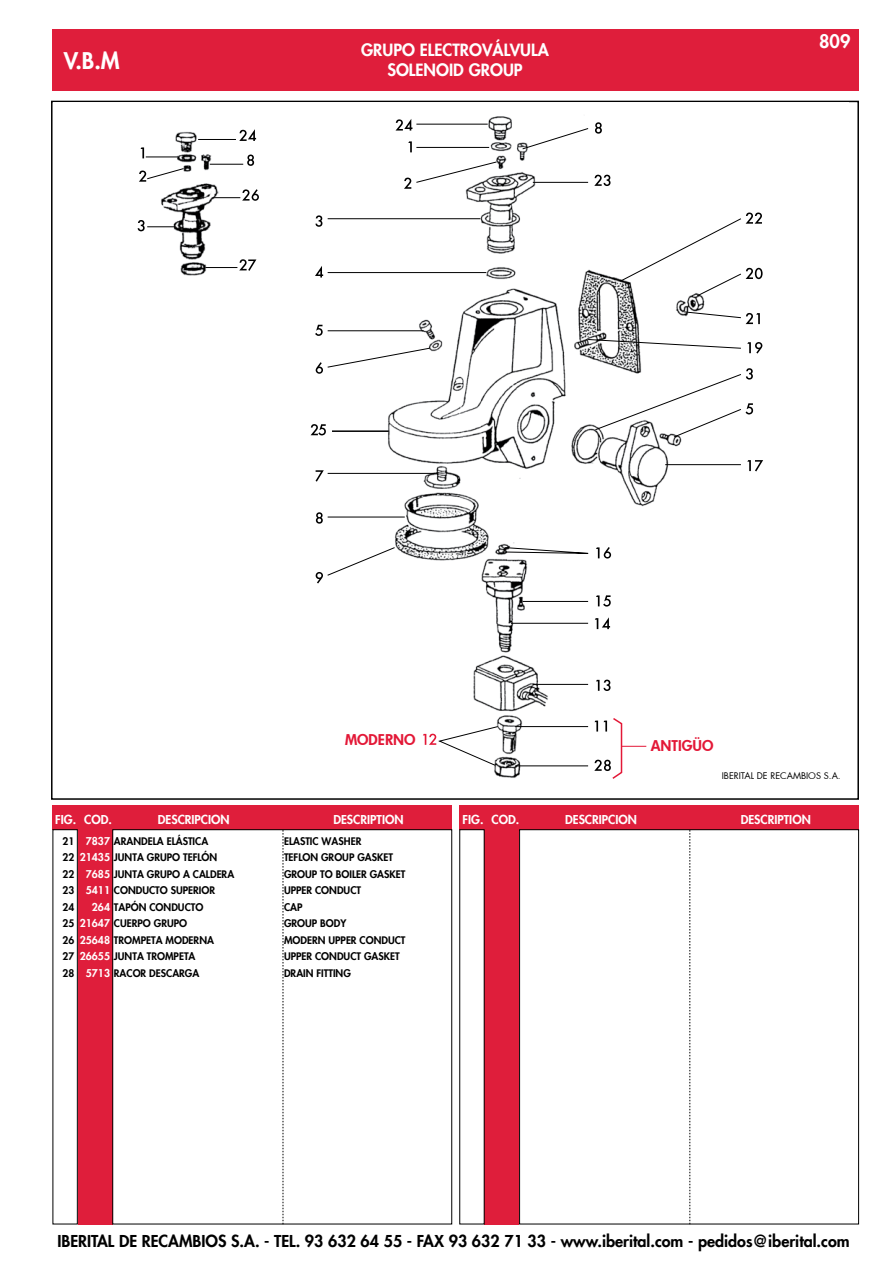
<style>
.page{position:relative;width:893px;height:1263px;background:#fff}
.page>*{position:absolute;margin:0;border:0;box-sizing:border-box;transform-origin:0 0}
.t1{font:800 22.5px "Futura LT";color:#fff}
.t2{font:800 18px "Futura LT";color:#fff}
.t3{font:800 16.5px "Futura LT";color:#fff}
.t4{font:800 16.05px "Futura LT";color:#000}
.t5{font:800 14.55px "Futura";color:#e31837}
.t6{font:800 12px "Futura LT";color:#fff}
.t7{font:800 10.2px "Futura LT";color:#000}
.t8{font:9px "Futura";color:#000}
.s1{font-size:10.5px;color:#fff}
</style>
<div class="page">
<div style="left:52px;top:29px;width:806px;height:61px;background:#df1e3b"></div>
<div style="left:53px;top:805px;width:399px;height:24px;background:#df1e3b"></div>
<div style="left:78px;top:825px;width:34px;height:399px;background:#df1e3b"></div>
<div style="left:112px;top:829px;width:340px;height:395px;border:1px solid #000"></div>
<div style="left:53px;top:829px;width:25px;height:395px;border:1px solid #000"></div>
<svg style="left:283px;top:830px;width:1px;height:394px"></svg>
<div style="left:459px;top:805px;width:400px;height:24px;background:#df1e3b"></div>
<div style="left:485px;top:825px;width:34px;height:399px;background:#df1e3b"></div>
<div style="left:519px;top:829px;width:340px;height:395px;border:1px solid #000"></div>
<svg style="left:689px;top:830px;width:1px;height:394px"></svg>
<img style="left:159px;top:131px;width:60px;height:145px">
<svg style="left:311px;top:424px;width:15px;height:11px"></svg>
<svg style="left:327px;top:123px;width:414px;height:644px"></svg>
<svg style="left:595px;top:122px;width:7px;height:12px"></svg>
<svg style="left:594px;top:175px;width:16px;height:11px"></svg>
<svg style="left:395px;top:119px;width:17px;height:12px"></svg>
<svg style="left:408px;top:141px;width:4px;height:11px"></svg>
<svg style="left:404px;top:178px;width:7px;height:11px"></svg>
<svg style="left:315px;top:215px;width:7px;height:12px"></svg>
<svg style="left:315px;top:266px;width:8px;height:12px"></svg>
<svg style="left:315px;top:325px;width:8px;height:11px"></svg>
<svg style="left:316px;top:362px;width:7px;height:12px"></svg>
<svg style="left:316px;top:470px;width:8px;height:12px"></svg>
<svg style="left:316px;top:512px;width:7px;height:12px"></svg>
<svg style="left:316px;top:572px;width:7px;height:11px"></svg>
<svg style="left:596px;top:547px;width:15px;height:11px"></svg>
<svg style="left:747px;top:460px;width:16px;height:11px"></svg>
<svg style="left:745px;top:403px;width:8px;height:11px"></svg>
<svg style="left:747px;top:342px;width:15px;height:12px"></svg>
<svg style="left:746px;top:313px;width:14px;height:11px"></svg>
<svg style="left:746px;top:268px;width:17px;height:11px"></svg>
<svg style="left:746px;top:213px;width:16px;height:11px"></svg>
<svg style="left:596px;top:595px;width:15px;height:11px"></svg>
<svg style="left:596px;top:680px;width:14px;height:11px"></svg>
<svg style="left:746px;top:368px;width:7px;height:12px"></svg>
<svg style="left:595px;top:617px;width:15px;height:12px"></svg>
<hr style="left:511px;top:623px;width:77px;height:1px;background:#000">
<hr style="left:332px;top:430px;width:57px;height:2px;background:#000">
<hr style="left:198px;top:139px;width:38px;height:1px;background:#000">
<svg style="left:239px;top:129px;width:17px;height:12px"></svg>
<hr style="left:210px;top:164px;width:33px;height:1px;background:#000">
<svg style="left:247px;top:155px;width:7px;height:11px"></svg>
<svg style="left:213px;top:189px;width:46px;height:12px"></svg>
<hr style="left:205px;top:267px;width:32px;height:1px;background:#000">
<svg style="left:239px;top:259px;width:17px;height:12px"></svg>
<hr style="left:146px;top:157px;width:32px;height:1px;background:#000">
<svg style="left:141px;top:147px;width:3px;height:11px"></svg>
<svg style="left:139px;top:168px;width:46px;height:14px"></svg>
<svg style="left:138px;top:220px;width:37px;height:11px"></svg>
<svg style="left:423px;top:726px;width:76px;height:40px"></svg>
<svg style="left:594px;top:716px;width:52px;height:63px"></svg>
<h1 class="t1" style="left:64px;top:46px;width:57px">V.B.M</h1>
<h3 class="t3" style="left:361px;top:39px;width:189px">GRUPO ELECTROVÁLVULA</h3>
<h3 class="t3" style="left:387px;top:59px;width:137px">SOLENOID GROUP</h3>
<h2 class="t2" style="left:819px;top:30px;width:33px">809</h2>
<h3 class="t5" style="left:345px;top:730px;width:72px">MODERNO</h3>
<h3 class="t5" style="left:651px;top:735px;width:64px">ANTIGÜO</h3>
<p class="t8" style="left:722px;top:769px;width:120px">IBERITAL DE RECAMBIOS S.A.</p>
<p class="t6" style="left:55px;top:812px;width:58px">FIG. COD.</p>
<p class="t6" style="left:158px;top:812px;width:73px">DESCRIPCION</p>
<p class="t6" style="left:333px;top:812px;width:72px">DESCRIPTION</p>
<p class="t6" style="left:463px;top:812px;width:58px">FIG. COD.</p>
<p class="t6" style="left:565px;top:812px;width:73px">DESCRIPCION</p>
<p class="t6" style="left:741px;top:812px;width:72px">DESCRIPTION</p>
<p class="t7" style="left:63px;top:834px;width:147px">21 <span class="s1">7837</span> ARANDELA ELÁSTICA</p>
<p class="t7" style="left:284px;top:834px;width:79px">ELASTIC WASHER</p>
<p class="t7" style="left:63px;top:850px;width:156px">22 <span class="s1">21435</span> JUNTA GRUPO TEFLÓN</p>
<p class="t7" style="left:284px;top:850px;width:111px">TEFLON GROUP GASKET</p>
<p class="t7" style="left:63px;top:867px;width:173px">22 <span class="s1">7685</span> JUNTA GRUPO A CALDERA</p>
<p class="t7" style="left:284px;top:867px;width:123px">GROUP TO BOILER GASKET</p>
<p class="t7" style="left:63px;top:883px;width:154px">23 <span class="s1">5411</span> CONDUCTO SUPERIOR</p>
<p class="t7" style="left:284px;top:883px;width:79px">UPPER CONDUCT</p>
<p class="t7" style="left:63px;top:900px;width:13px">24</p>
<p class="t7" style="left:92px;top:900px;width:113px"><span class="s1">264</span> TAPÓN CONDUCTO</p>
<p class="t7" style="left:284px;top:900px;width:20px">CAP</p>
<p class="t7" style="left:63px;top:916px;width:126px">25 <span class="s1">21647</span> CUERPO GRUPO</p>
<p class="t7" style="left:284px;top:916px;width:64px">GROUP BODY</p>
<p class="t7" style="left:63px;top:933px;width:153px">26 <span class="s1">25648</span> TROMPETA MODERNA</p>
<p class="t7" style="left:284px;top:933px;width:123px">MODERN UPPER CONDUCT</p>
<p class="t7" style="left:63px;top:949px;width:134px">27 <span class="s1">26655</span> JUNTA TROMPETA</p>
<p class="t7" style="left:284px;top:949px;width:117px">UPPER CONDUCT GASKET</p>
<p class="t7" style="left:63px;top:966px;width:138px">28 <span class="s1">5713</span> RACOR DESCARGA</p>
<p class="t7" style="left:284px;top:966px;width:68px">DRAIN FITTING</p>
<h3 class="t4" style="left:57px;top:1230px;width:794px">IBERITAL DE RECAMBIOS S.A. - TEL. 93 632 64 55 - FAX 93 632 71 33 - www.iberital.com - pedidos@iberital.com</h3>
</div>
